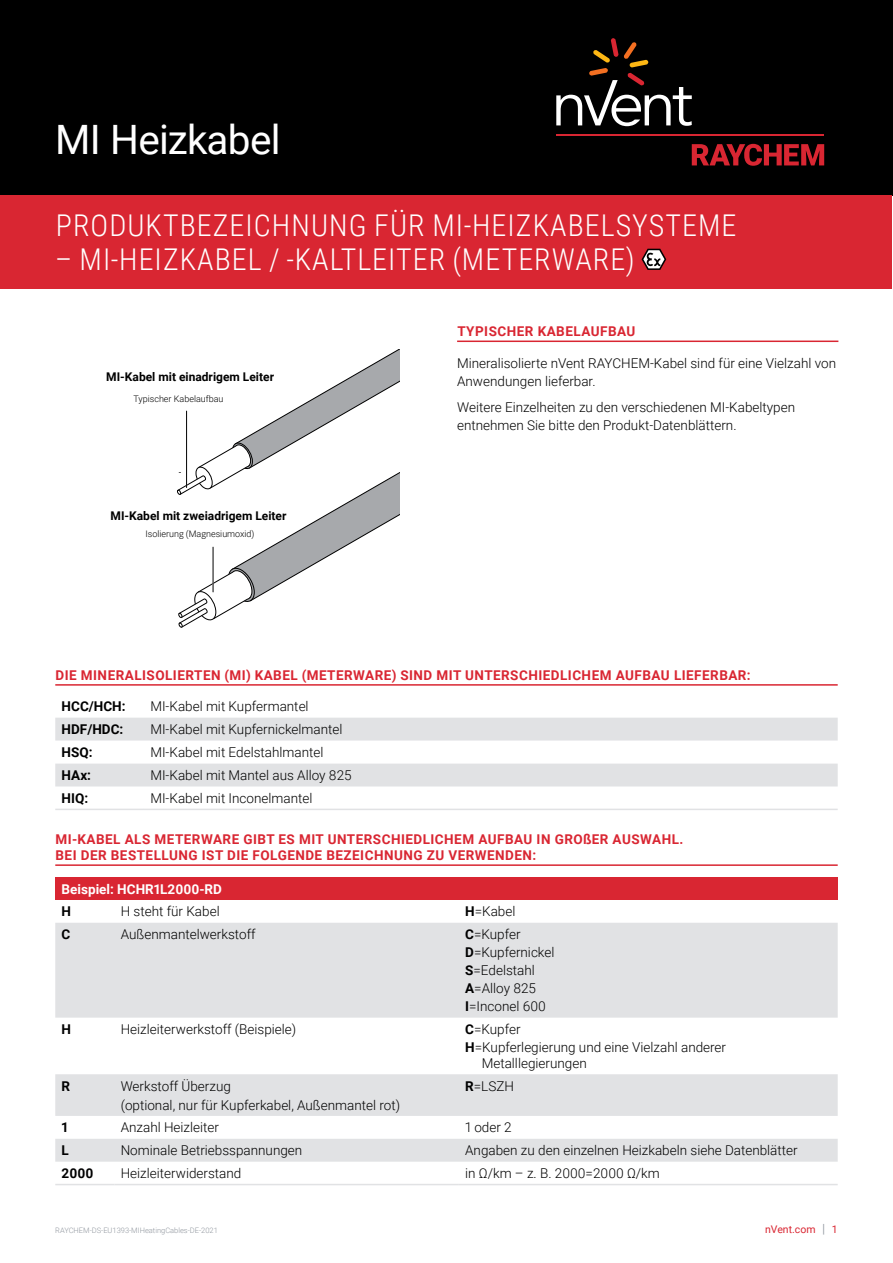
<style>
.page{position:relative;width:893px;height:1263px;background:#fff}
.page>*{position:absolute;margin:0;border:0;box-sizing:border-box;transform-origin:0 0}
.t1{font:40.5px "Roboto";letter-spacing:-.02em;color:#fff}
.t2{font:300 30px "Roboto Condensed";letter-spacing:.035em;color:#fff}
.t3{font:300 13.5px/18px "Roboto";color:#000}
.t4{font:700 13.5px/16.5px "Roboto";letter-spacing:.035em;color:#d92632}
.t5{font:700 13.5px "Roboto";color:#000}
.t6{font:700 13.5px "Roboto";color:#fff}
.t7{font:700 12px "Roboto";color:#000}
.t8{font:10.5px "Roboto";color:#d92632}
.t9{font:300 9px "Roboto";color:#000}
.t10{font:300 7.5px "Roboto";color:#90969e}
.s1{font-weight:700}
.s2{font-size:12.6px;color:#90969e}
</style>
<div class="page">
<div style="left:0;top:0;width:893px;height:196px;background:#000"></div>
<svg style="left:692px;top:144px;width:132px;height:22px"></svg>
<hr style="left:556px;top:134px;width:268px;height:2px;background:#d92632">
<svg style="left:556px;top:38px;width:136px;height:88px"></svg>
<div style="left:0;top:196px;width:892px;height:93px;background:#d92632"></div>
<svg style="left:642px;top:249px;width:24px;height:21px"></svg>
<hr style="left:55px;top:864px;width:783px;height:2px;background:#d92632">
<svg style="left:55px;top:718px;width:783px;height:68px;fill:#e1e2e4"></svg>
<hr style="left:55px;top:809px;width:89px;height:1px;background:#e1e2e4">
<hr style="left:144px;top:809px;width:694px;height:1px;background:#e1e2e4">
<hr style="left:55px;top:684px;width:783px;height:2px;background:#d92632">
<div style="left:55px;top:877px;width:783px;height:23px;background:#d92632"></div>
<svg style="left:55px;top:923px;width:783px;height:239px;fill:#e1e2e4"></svg>
<hr style="left:55px;top:1184px;width:59px;height:1px;background:#e1e2e4">
<hr style="left:114px;top:1184px;width:345px;height:1px;background:#e1e2e4">
<hr style="left:459px;top:1184px;width:379px;height:1px;background:#e1e2e4">
<hr style="left:457px;top:341px;width:381px;height:1px;background:#d92632">
<svg style="left:177px;top:350px;width:223px;height:278px"></svg>
<hr style="left:186px;top:411px;width:1px;height:76px;background:#000">
<hr style="left:213px;top:547px;width:1px;height:45px;background:#000">
<h1 class="t1" style="left:55px;top:111px;width:227px">MI Heizkabel</h1>
<h2 class="t2" style="left:56px;top:204px;width:682px">PRODUKTBEZEICHNUNG FÜR MI-HEIZKABELSYSTEME</h2>
<h2 class="t2" style="left:55px;top:238px;width:581px">– MI-HEIZKABEL / -KALTLEITER (METERWARE)</h2>
<p class="t7" style="left:106px;top:368px;width:169px">MI-Kabel mit einadrigem Leiter</p>
<p class="t9" style="left:134px;top:392px;width:91px">Typischer Kabelaufbau</p>
<p class="t7" style="left:111px;top:508px;width:177px">MI-Kabel mit zweiadrigem Leiter</p>
<p class="t9" style="left:145px;top:528px;width:111px">Isolierung (Magnesiumoxid)</p>
<p class="t4" style="left:457px;top:323px;width:180px">TYPISCHER KABELAUFBAU</p>
<p class="t3" style="left:457px;top:353px;width:381px">Mineralisolierte nVent RAYCHEM-Kabel sind für eine Vielzahl von<br>Anwendungen lieferbar.</p>
<p class="t3" style="left:457px;top:398px;width:339px">Weitere Einzelheiten zu den verschiedenen MI-Kabeltypen entnehmen Sie bitte den Produkt-Datenblättern.</p>
<p class="t4" style="left:56px;top:666px;width:697px">DIE MINERALISOLIERTEN (MI) KABEL (METERWARE) SIND MIT UNTERSCHIEDLICHEM AUFBAU LIEFERBAR:</p>
<p class="t5" style="left:62px;top:697px;width:65px">HCC/HCH:</p>
<p class="t3" style="left:150px;top:697px;width:160px">MI-Kabel mit Kupfermantel</p>
<p class="t5" style="left:62px;top:720px;width:63px">HDF/HDC:</p>
<p class="t3" style="left:150px;top:720px;width:194px">MI-Kabel mit Kupfernickelmantel</p>
<p class="t5" style="left:62px;top:743px;width:32px">HSQ:</p>
<p class="t3" style="left:150px;top:743px;width:175px">MI-Kabel mit Edelstahlmantel</p>
<p class="t5" style="left:62px;top:766px;width:31px">HAx:</p>
<p class="t3" style="left:150px;top:766px;width:203px">MI-Kabel mit Mantel aus Alloy 825</p>
<p class="t5" style="left:62px;top:789px;width:28px">HIQ:</p>
<p class="t3" style="left:150px;top:789px;width:164px">MI-Kabel mit Inconelmantel</p>
<p class="t4" style="left:56px;top:830px;width:629px">MI-KABEL ALS METERWARE GIBT ES MIT UNTERSCHIEDLICHEM AUFBAU IN GROßER AUSWAHL.<br>BEI DER BESTELLUNG IST DIE FOLGENDE BEZEICHNUNG ZU VERWENDEN:</p>
<p class="t6" style="left:62px;top:879px;width:162px">Beispiel: HCHR1L2000-RD</p>
<p class="t5" style="left:62px;top:902px;width:11px">H</p>
<p class="t3" style="left:121px;top:902px;width:100px">H steht für Kabel</p>
<p class="t3" style="left:465px;top:902px;width:52px"><span class="s1">H</span>=Kabel</p>
<p class="t5" style="left:62px;top:925px;width:10px">C</p>
<p class="t3" style="left:121px;top:925px;width:136px">Außenmantelwerkstoff</p>
<p class="t3" style="left:465px;top:925px;width:91px"><span class="s1">C</span>=Kupfer<br><span class="s1">D</span>=Kupfernickel<br><span class="s1">S</span>=Edelstahl<br><span class="s1">A</span>=Alloy 825<br><span class="s1">I</span>=Inconel 600</p>
<p class="t5" style="left:62px;top:1020px;width:11px">H</p>
<p class="t3" style="left:121px;top:1020px;width:177px">Heizleiterwerkstoff (Beispiele)</p>
<p class="t3" style="left:465px;top:1020px;width:262px"><span class="s1">C</span>=Kupfer<br><span class="s1">H</span>=Kupferlegierung und eine Vielzahl anderer</p>
<p class="t3" style="left:482px;top:1053px;width:107px">Metalllegierungen</p>
<p class="t5" style="left:62px;top:1076px;width:10px">R</p>
<p class="t3" style="left:121px;top:1076px;width:281px;line-height:18.8px">Werkstoff Überzug<br>(optional, nur für Kupferkabel, Außenmantel rot)</p>
<p class="t3" style="left:465px;top:1077px;width:50px"><span class="s1">R</span>=LSZH</p>
<p class="t5" style="left:62px;top:1118px;width:8px">1</p>
<p class="t3" style="left:121px;top:1118px;width:100px">Anzahl Heizleiter</p>
<p class="t3" style="left:465px;top:1118px;width:48px">1 oder 2</p>
<p class="t5" style="left:62px;top:1141px;width:9px">L</p>
<p class="t3" style="left:121px;top:1141px;width:183px">Nominale Betriebsspannungen</p>
<p class="t3" style="left:465px;top:1141px;width:334px">Angaben zu den einzelnen Heizkabeln siehe Datenblätter</p>
<p class="t5" style="left:62px;top:1164px;width:33px">2000</p>
<p class="t3" style="left:121px;top:1164px;width:122px">Heizleiterwiderstand</p>
<p class="t3" style="left:465px;top:1164px;width:196px">in Ω/km – z. B. 2000=2000 Ω/km</p>
<p class="t10" style="left:55px;top:1225px;width:164px">RAYCHEM-DS-EU1393-MIHeatingCables-DE-2021</p>
<p class="t8" style="left:765px;top:1222px;width:74px">nVent.com <span class="s2">|</span> 1</p>
</div>
